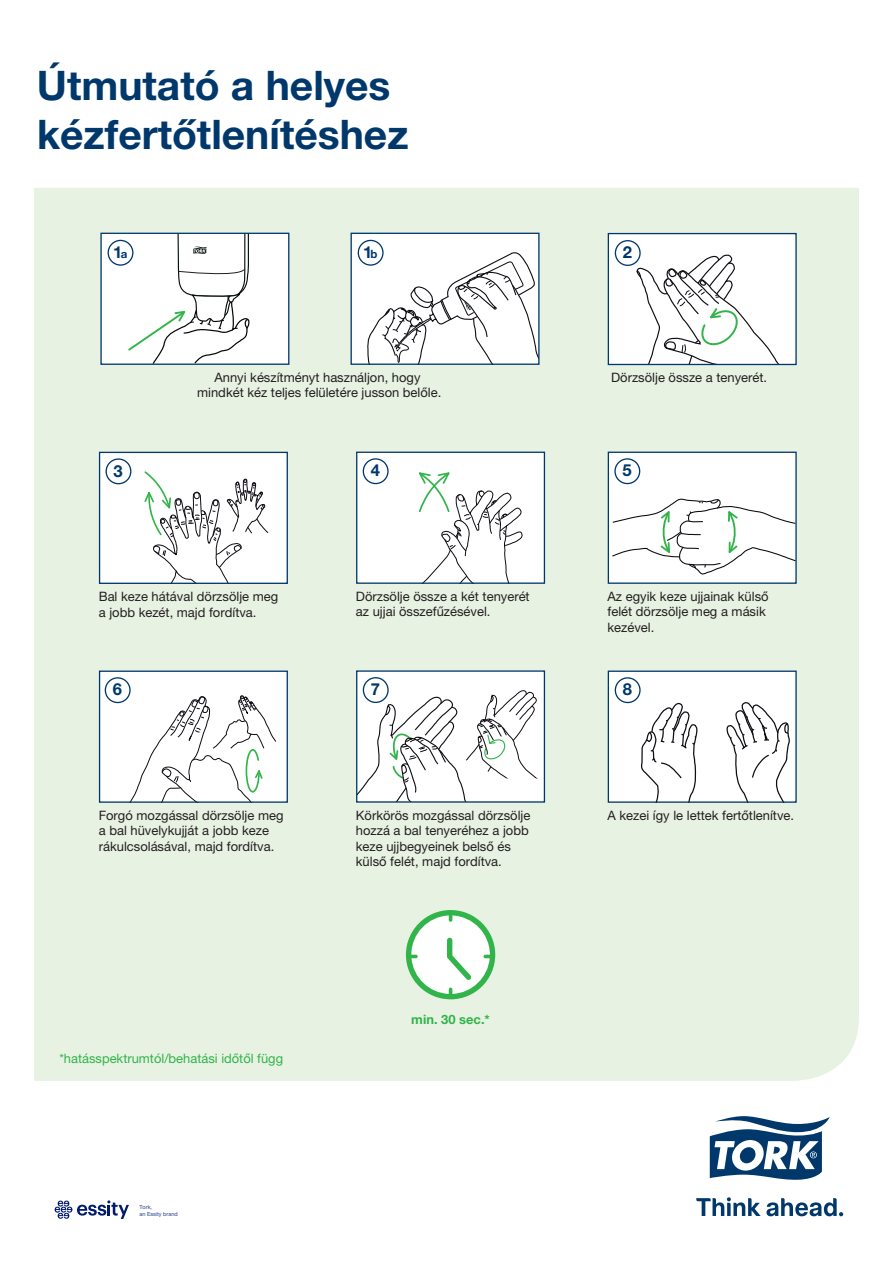
<style>
.page{position:relative;width:893px;height:1263px;background:#fff}
.page>*{position:absolute;margin:0;border:0;box-sizing:border-box;transform-origin:0 0}
.t1{font:700 40.8px/48.9px "Helvetica Neue LT Pro";color:#00386c}
.t2{font:700 38.25px "Helvetica Neue LT Pro";color:#00386c}
.t3{font:700 16.65px "Helvetica Neue LT Pro";color:#00386c}
.t4{font:13.05px/15.6px "Helvetica Neue LT Pro";color:#231f20}
.t5{font:12.9px "Helvetica Neue LT Pro";color:#31b44a}
.t6{font:700 12.9px "Helvetica Neue LT Pro";color:#31b44a}
.t7{font:5.55px "Helvetica Neue LT Pro";color:#253f8e}
.s1{font-size:11.55px}
</style>
<div class="page">
<div style="left:34px;top:188px;width:825px;height:893px;background:#e8f2e3"></div>
<div style="left:608px;top:671px;width:188px;height:131px;background:#fff"></div>
<svg style="left:641px;top:702px;width:56px;height:99px"></svg>
<svg style="left:727px;top:702px;width:63px;height:99px"></svg>
<div style="left:608px;top:670px;width:189px;height:133px;border:1px solid #00386c"></div>
<div style="left:615px;top:677px;width:26px;height:26px;border:1px solid #00386c;border-radius:50%"></div>
<div style="left:100px;top:671px;width:187px;height:131px;background:#fff"></div>
<svg style="left:122px;top:695px;width:155px;height:106px"></svg>
<div style="left:99px;top:670px;width:189px;height:133px;border:1px solid #00386c"></div>
<div style="left:105px;top:678px;width:25px;height:24px;background:#fff;border-radius:50%"></div>
<div style="left:105px;top:677px;width:26px;height:26px;border:1px solid #00386c;border-radius:50%"></div>
<div style="left:357px;top:671px;width:187px;height:131px;background:#fff"></div>
<svg style="left:363px;top:678px;width:25px;height:24px"></svg>
<div style="left:363px;top:677px;width:26px;height:26px;border:1px solid #00386c;border-radius:50%"></div>
<svg style="left:358px;top:686px;width:180px;height:115px"></svg>
<div style="left:356px;top:670px;width:189px;height:133px;border:1px solid #00386c"></div>
<div style="left:608px;top:452px;width:188px;height:131px;background:#fff"></div>
<svg style="left:612px;top:498px;width:183px;height:77px"></svg>
<div style="left:608px;top:452px;width:189px;height:132px;border:1px solid #00386c"></div>
<div style="left:614px;top:458px;width:26px;height:26px;border:1px solid #00386c;border-radius:50%"></div>
<div style="left:608px;top:234px;width:188px;height:130px;background:#fff"></div>
<svg style="left:636px;top:254px;width:143px;height:109px"></svg>
<div style="left:608px;top:233px;width:189px;height:132px;border:1px solid #00386c"></div>
<div style="left:615px;top:241px;width:25px;height:24px;background:#fff;border-radius:50%"></div>
<div style="left:615px;top:240px;width:26px;height:26px;border:1px solid #00386c;border-radius:50%"></div>
<div style="left:351px;top:233px;width:188px;height:131px;background:#fff"></div>
<svg style="left:361px;top:252px;width:177px;height:111px"></svg>
<div style="left:351px;top:233px;width:189px;height:132px;border:1px solid #00386c"></div>
<svg style="left:406px;top:910px;width:89px;height:89px"></svg>
<div style="left:358px;top:240px;width:25px;height:25px;background:#fff;border-radius:50%"></div>
<div style="left:358px;top:240px;width:26px;height:26px;border:1px solid #00386c;border-radius:50%"></div>
<div style="left:101px;top:233px;width:188px;height:131px;background:#fff"></div>
<svg style="left:127px;top:235px;width:123px;height:128px"></svg>
<div style="left:100px;top:233px;width:189px;height:132px;border:1px solid #00386c"></div>
<div style="left:108px;top:240px;width:25px;height:25px;background:#fff;border-radius:50%"></div>
<div style="left:108px;top:240px;width:25px;height:26px;border:1px solid #00386c;border-radius:50%"></div>
<div style="left:100px;top:452px;width:187px;height:131px;background:#fff"></div>
<svg style="left:144px;top:471px;width:125px;height:111px"></svg>
<div style="left:99px;top:452px;width:189px;height:132px;border:1px solid #00386c"></div>
<div style="left:106px;top:458px;width:25px;height:26px;border:1px solid #00386c;border-radius:50%"></div>
<div style="left:357px;top:452px;width:187px;height:131px;background:#fff"></div>
<svg style="left:419px;top:472px;width:104px;height:110px"></svg>
<div style="left:356px;top:452px;width:189px;height:132px;border:1px solid #00386c"></div>
<div style="left:363px;top:458px;width:26px;height:26px;border:1px solid #00386c;border-radius:50%"></div>
<svg style="left:696px;top:1197px;width:147px;height:19px"></svg>
<svg style="left:710px;top:1116px;width:120px;height:64px"></svg>
<svg style="left:55px;top:1200px;width:74px;height:19px"></svg>
<p class="t1" style="left:37px;top:61px;width:373px">Útmutató a helyes kézfertőtlenítéshez</p>
<p class="t2" style="left:36px;top:76px;width:350px">kézfertőtlenítéshez</p>
<p class="t3" style="left:113px;top:242px;width:16px">1<span class="s1">a</span></p>
<p class="t3" style="left:363px;top:242px;width:16px">1<span class="s1">b</span></p>
<p class="t3" style="left:623px;top:242px;width:11px">2</p>
<p class="t4" style="left:214px;top:369px;width:208px">Annyi készítményt használjon, hogy</p>
<p class="t4" style="left:611px;top:369px;width:157px">Dörzsölje össze a tenyerét.</p>
<p class="t4" style="left:197px;top:385px;width:246px">mindkét kéz teljes felületére jusson belőle.</p>
<p class="t3" style="left:114px;top:460px;width:11px">3</p>
<p class="t3" style="left:371px;top:460px;width:11px">4</p>
<p class="t3" style="left:622px;top:460px;width:11px">5</p>
<p class="t4" style="left:99px;top:588px;width:181px">Bal keze hátával dörzsölje meg a jobb kezét, majd fordítva.</p>
<p class="t4" style="left:356px;top:588px;width:175px">Dörzsölje össze a két tenyerét az ujjai összefűzésével.</p>
<p class="t4" style="left:608px;top:588px;width:163px">Az egyik keze ujjainak külső felét dörzsölje meg a másik kezével.</p>
<p class="t3" style="left:113px;top:679px;width:11px">6</p>
<p class="t3" style="left:371px;top:679px;width:11px">7</p>
<p class="t3" style="left:623px;top:679px;width:11px">8</p>
<p class="t4" style="left:356px;top:807px;width:176px">Körkörös mozgással dörzsölje hozzá a bal tenyeréhez a jobb keze ujjbegyeinek belső és külső felét, majd fordítva.</p>
<p class="t4" style="left:99px;top:807px;width:186px">Forgó mozgással dörzsölje meg</p>
<p class="t4" style="left:608px;top:807px;width:188px">A kezei így le lettek fertőtlenítve.</p>
<p class="t4" style="left:99px;top:823px;width:177px">a bal hüvelykujját a jobb keze rákulcsolásával, majd fordítva.</p>
<p class="t5" style="left:59px;top:1051px;width:225px">*hatásspektrumtól/behatási időtől függ</p>
<p class="t7" style="left:139px;top:1203px;width:14px">Tork,</p>
<p class="t7" style="left:139px;top:1210px;width:40px">an Essity brand</p>
<p class="t6" style="left:411px;top:1011px;width:80px">min. 30 sec.*</p>
</div>
